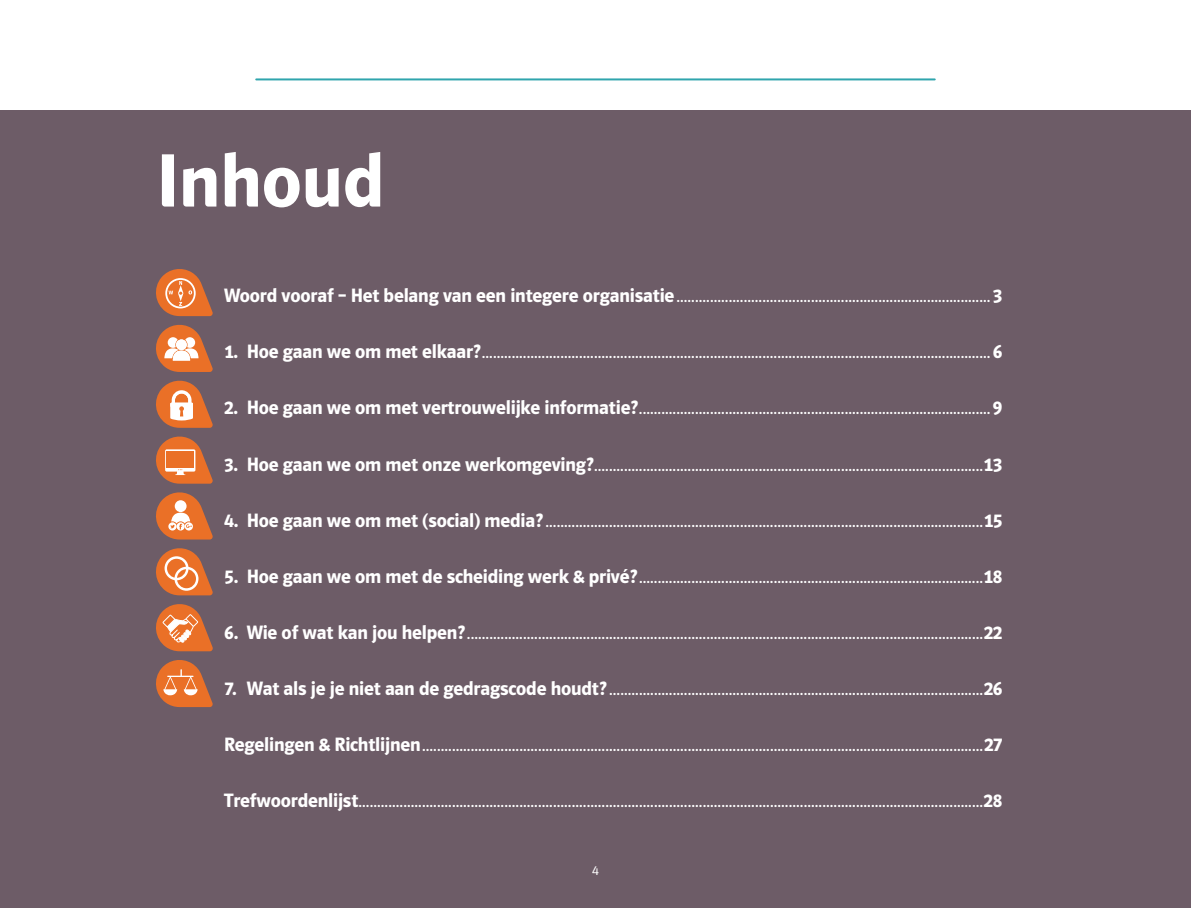
<style>
.page{position:relative;width:1191px;height:908px;background:#fff}
.page>*{position:absolute;margin:0;border:0;box-sizing:border-box;transform-origin:0 0}
.t1{font:700 78px "UWV Sans 2010";color:#fff}
.t2{font:300 20px "UWV Sans 2010";color:#fff}
.t3{font:300 14px "UWV Sans 2010";color:#fff}
.s1{font-weight:700}
</style>
<div class="page">
<div style="left:0;top:110px;width:1191px;height:797px;background:#6d5c67"></div>
<svg style="left:156px;top:324px;width:57px;height:48px"></svg>
<svg style="left:156px;top:380px;width:57px;height:47px"></svg>
<svg style="left:156px;top:436px;width:57px;height:47px"></svg>
<div style="left:167px;top:451px;width:27px;height:16px;background:#ea7027"></div>
<svg style="left:156px;top:492px;width:57px;height:47px"></svg>
<svg style="left:156px;top:548px;width:57px;height:47px"></svg>
<svg style="left:156px;top:660px;width:57px;height:46px"></svg>
<svg style="left:156px;top:269px;width:57px;height:47px"></svg>
<svg style="left:156px;top:604px;width:57px;height:47px"></svg>
<hr style="left:256px;top:78px;width:678px;height:2px;background:#2fa5ad">
<h1 class="t1" style="left:156px;top:139px;width:230px">Inhoud</h1>
<p class="t2" style="left:224px;top:285px;width:779px"><span class="s1">Woord vooraf – Het belang van een integere organisatie</span>....................................................................................<span class="s1">3</span></p>
<p class="t2" style="left:224px;top:341px;width:779px"><span class="s1">1. Hoe gaan we om met elkaar?</span>........................................................................................................................................ <span class="s1">6</span></p>
<p class="t2" style="left:224px;top:397px;width:779px"><span class="s1">2. Hoe gaan we om met vertrouwelijke informatie?</span>.............................................................................................. <span class="s1">9</span></p>
<p class="t2" style="left:224px;top:453px;width:779px"><span class="s1">3. Hoe gaan we om met onze werkomgeving?</span>........................................................................................................<span class="s1">13</span></p>
<p class="t2" style="left:224px;top:509px;width:779px"><span class="s1">4. Hoe gaan we om met (social) media?</span>.....................................................................................................................<span class="s1">15</span></p>
<p class="t2" style="left:224px;top:565px;width:779px"><span class="s1">5. Hoe gaan we om met de scheiding werk &amp; privé?</span>............................................................................................<span class="s1">18</span></p>
<p class="t2" style="left:224px;top:621px;width:779px"><span class="s1">6. Wie of wat kan jou helpen?</span>..........................................................................................................................................<span class="s1">22</span></p>
<p class="t2" style="left:224px;top:677px;width:779px"><span class="s1">7. Wat als je je niet aan de gedragscode houdt?</span>....................................................................................................<span class="s1">26</span></p>
<p class="t2" style="left:224px;top:733px;width:779px"><span class="s1">Regelingen &amp; Richtlijnen</span>......................................................................................................................................................<span class="s1">27</span></p>
<p class="t2" style="left:224px;top:789px;width:779px"><span class="s1">Trefwoordenlijst</span>.......................................................................................................................................................................<span class="s1">28</span></p>
<p class="t3" style="left:592px;top:862px;width:8px">4</p>
</div>
